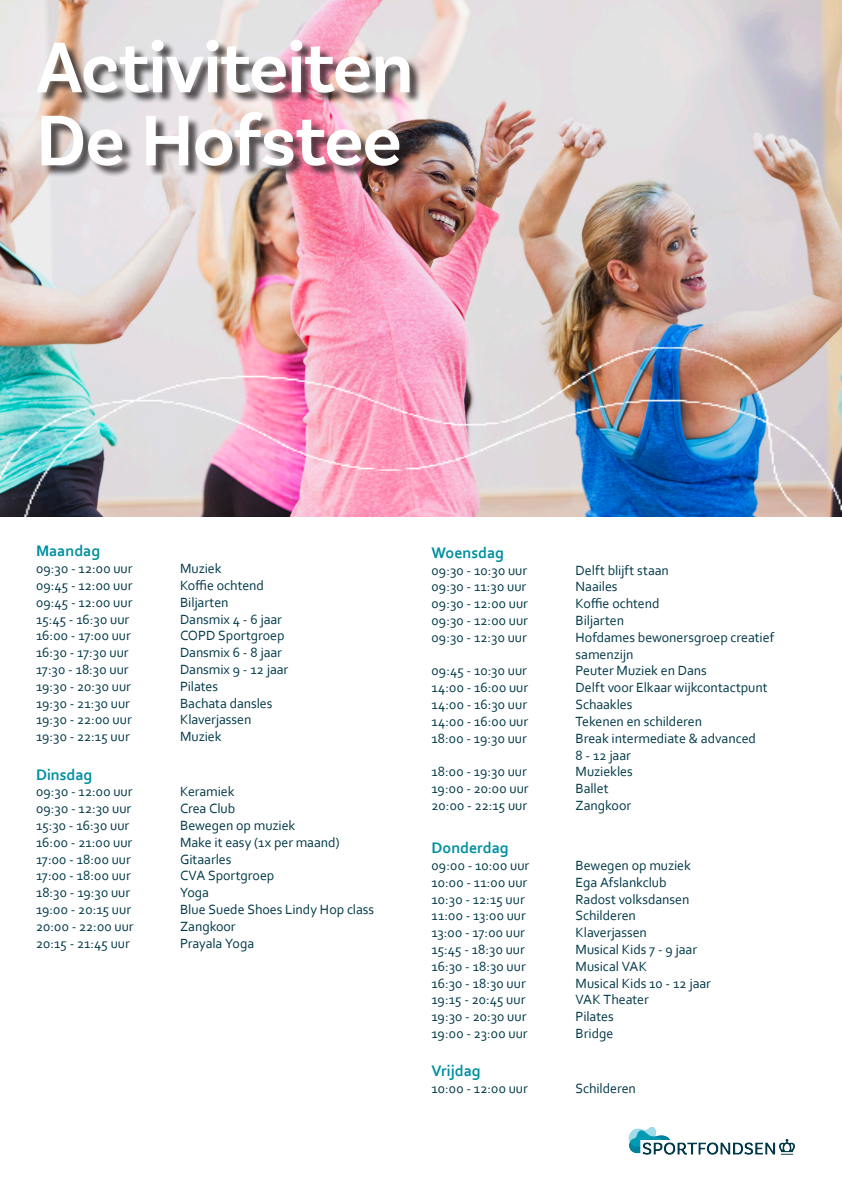
<style>
.page{position:relative;width:842px;height:1191px;background:#fff}
.page>*{position:absolute;margin:0;border:0;box-sizing:border-box;transform-origin:0 0}
.t1{font:600 75px/73px "Basic Sans";letter-spacing:-.02em;color:#fff}
.t2{font:700 16px "Corbel";letter-spacing:-.005em;color:#0090a0}
.t3{font:14px/16.8px "Corbel";letter-spacing:-.005em;color:#003948}
.t4{font:14px "Corbel";letter-spacing:.015em;color:#003948}
</style>
<div class="page">
<img style="left:0;top:0;width:842px;height:322px">
<div style="left:39px;top:42px;width:383px;height:136px;background:#231f20;opacity:.75"></div>
<img style="left:628px;top:1127px;width:167px;height:28px">
<img style="left:0;top:322px;width:842px;height:194px">
<p class="t1" style="left:36px;top:31px;width:379px">Activiteiten<br>De Hofstee</p>
<p class="t2" style="left:36px;top:541px;width:66px">Maandag</p>
<p class="t4" style="left:36px;top:560px;width:98px">09:30 - 12:00 uur</p>
<p class="t3" style="left:180px;top:560px;width:43px">Muziek</p>
<p class="t3" style="left:36px;top:576px;width:98px">09:45 - 12:00 uur</p>
<p class="t3" style="left:180px;top:576px;width:86px">Koffie ochtend</p>
<p class="t3" style="left:36px;top:593px;width:98px">09:45 - 12:00 uur</p>
<p class="t3" style="left:180px;top:593px;width:50px">Biljarten</p>
<p class="t3" style="left:36px;top:610px;width:95px">15:45 - 16:30 uur</p>
<p class="t3" style="left:180px;top:610px;width:103px">Dansmix 4 - 6 jaar</p>
<p class="t3" style="left:36px;top:627px;width:96px">16:00 - 17:00 uur</p>
<p class="t3" style="left:180px;top:627px;width:106px">COPD Sportgroep</p>
<p class="t3" style="left:36px;top:644px;width:94px">16:30 - 17:30 uur</p>
<p class="t3" style="left:180px;top:644px;width:103px">Dansmix 6 - 8 jaar</p>
<p class="t3" style="left:36px;top:660px;width:94px">17:30 - 18:30 uur</p>
<p class="t3" style="left:180px;top:660px;width:110px">Dansmix 9 - 12 jaar</p>
<p class="t3" style="left:36px;top:677px;width:96px">19:30 - 20:30 uur</p>
<p class="t3" style="left:180px;top:677px;width:40px">Pilates</p>
<p class="t3" style="left:36px;top:694px;width:95px">19:30 - 21:30 uur</p>
<p class="t3" style="left:180px;top:694px;width:94px">Bachata dansles</p>
<p class="t3" style="left:36px;top:711px;width:97px">19:30 - 22:00 uur</p>
<p class="t3" style="left:180px;top:711px;width:73px">Klaverjassen</p>
<p class="t3" style="left:36px;top:728px;width:95px">19:30 - 22:15 uur</p>
<p class="t3" style="left:180px;top:728px;width:43px">Muziek</p>
<p class="t2" style="left:36px;top:764px;width:58px">Dinsdag</p>
<p class="t4" style="left:36px;top:783px;width:98px">09:30 - 12:00 uur</p>
<p class="t3" style="left:180px;top:783px;width:56px">Keramiek</p>
<p class="t4" style="left:36px;top:800px;width:97px">09:30 - 12:30 uur</p>
<p class="t3" style="left:180px;top:800px;width:57px">Crea Club</p>
<p class="t3" style="left:36px;top:816px;width:95px">15:30 - 16:30 uur</p>
<p class="t3" style="left:180px;top:816px;width:117px">Bewegen op muziek</p>
<p class="t3" style="left:36px;top:833px;width:98px">16:00 - 21:00 uur</p>
<p class="t3" style="left:180px;top:833px;width:161px">Make it easy (1x per maand)</p>
<p class="t3" style="left:36px;top:850px;width:96px">17:00 - 18:00 uur</p>
<p class="t3" style="left:180px;top:850px;width:53px">Gitaarles</p>
<p class="t3" style="left:36px;top:867px;width:96px">17:00 - 18:00 uur</p>
<p class="t3" style="left:180px;top:867px;width:96px">CVA Sportgroep</p>
<p class="t3" style="left:36px;top:884px;width:96px">18:30 - 19:30 uur</p>
<p class="t3" style="left:180px;top:884px;width:30px">Yoga</p>
<p class="t3" style="left:36px;top:900px;width:97px">19:00 - 20:15 uur</p>
<p class="t3" style="left:180px;top:900px;width:196px">Blue Suede Shoes Lindy Hop class</p>
<p class="t3" style="left:36px;top:917px;width:99px">20:00 - 22:00 uur</p>
<p class="t3" style="left:180px;top:917px;width:57px">Zangkoor</p>
<p class="t3" style="left:36px;top:934px;width:95px">20:15 - 21:45 uur</p>
<p class="t3" style="left:180px;top:934px;width:76px">Prayala Yoga</p>
<p class="t2" style="left:431px;top:542px;width:74px">Woensdag</p>
<p class="t3" style="left:431px;top:561px;width:97px">09:30 - 10:30 uur</p>
<p class="t3" style="left:575px;top:561px;width:95px">Delft blijft staan</p>
<p class="t4" style="left:431px;top:578px;width:96px">09:30 - 11:30 uur</p>
<p class="t3" style="left:575px;top:578px;width:43px">Naailes</p>
<p class="t4" style="left:431px;top:595px;width:98px">09:30 - 12:00 uur</p>
<p class="t3" style="left:575px;top:595px;width:86px">Koffie ochtend</p>
<p class="t4" style="left:431px;top:612px;width:98px">09:30 - 12:00 uur</p>
<p class="t3" style="left:575px;top:611px;width:50px">Biljarten</p>
<p class="t4" style="left:431px;top:628px;width:97px">09:30 - 12:30 uur</p>
<p class="t3" style="left:575px;top:628px;width:200px">Hofdames bewonersgroep creatief samenzijn</p>
<p class="t3" style="left:431px;top:662px;width:97px">09:45 - 10:30 uur</p>
<p class="t3" style="left:575px;top:662px;width:133px">Peuter Muziek en Dans</p>
<p class="t3" style="left:431px;top:679px;width:98px">14:00 - 16:00 uur</p>
<p class="t3" style="left:575px;top:679px;width:194px">Delft voor Elkaar wijkcontactpunt</p>
<p class="t3" style="left:431px;top:695px;width:97px">14:00 - 16:30 uur</p>
<p class="t3" style="left:575px;top:695px;width:58px">Schaakles</p>
<p class="t3" style="left:431px;top:712px;width:98px">14:00 - 16:00 uur</p>
<p class="t3" style="left:575px;top:712px;width:128px">Tekenen en schilderen</p>
<p class="t3" style="left:431px;top:729px;width:97px">18:00 - 19:30 uur</p>
<p class="t3" style="left:575px;top:729px;width:182px">Break intermediate &amp; advanced<br>8 - 12 jaar</p>
<p class="t3" style="left:431px;top:763px;width:97px">18:00 - 19:30 uur</p>
<p class="t3" style="left:575px;top:763px;width:59px">Muziekles</p>
<p class="t3" style="left:431px;top:779px;width:99px">19:00 - 20:00 uur</p>
<p class="t3" style="left:575px;top:779px;width:35px">Ballet</p>
<p class="t3" style="left:431px;top:796px;width:97px">20:00 - 22:15 uur</p>
<p class="t3" style="left:575px;top:796px;width:57px">Zangkoor</p>
<p class="t2" style="left:431px;top:838px;width:79px">Donderdag</p>
<p class="t4" style="left:431px;top:856px;width:99px">09:00 - 10:00 uur</p>
<p class="t3" style="left:575px;top:856px;width:117px">Bewegen op muziek</p>
<p class="t3" style="left:431px;top:873px;width:97px">10:00 - 11:00 uur</p>
<p class="t3" style="left:575px;top:873px;width:92px">Ega Afslankclub</p>
<p class="t3" style="left:431px;top:890px;width:95px">10:30 - 12:15 uur</p>
<p class="t3" style="left:575px;top:890px;width:115px">Radost volksdansen</p>
<p class="t3" style="left:431px;top:907px;width:96px">11:00 - 13:00 uur</p>
<p class="t3" style="left:575px;top:907px;width:62px">Schilderen</p>
<p class="t3" style="left:431px;top:923px;width:95px">13:00 - 17:00 uur</p>
<p class="t3" style="left:575px;top:923px;width:73px">Klaverjassen</p>
<p class="t3" style="left:431px;top:940px;width:95px">15:45 - 18:30 uur</p>
<p class="t3" style="left:575px;top:940px;width:123px">Musical Kids 7 - 9 jaar</p>
<p class="t3" style="left:431px;top:957px;width:96px">16:30 - 18:30 uur</p>
<p class="t3" style="left:575px;top:957px;width:73px">Musical VAK</p>
<p class="t3" style="left:431px;top:974px;width:96px">16:30 - 18:30 uur</p>
<p class="t3" style="left:575px;top:974px;width:137px">Musical Kids 10 - 12 jaar</p>
<p class="t3" style="left:431px;top:991px;width:95px">19:15 - 20:45 uur</p>
<p class="t3" style="left:575px;top:991px;width:75px">VAK Theater</p>
<p class="t3" style="left:431px;top:1007px;width:96px">19:30 - 20:30 uur</p>
<p class="t3" style="left:575px;top:1007px;width:40px">Pilates</p>
<p class="t3" style="left:431px;top:1024px;width:98px">19:00 - 23:00 uur</p>
<p class="t3" style="left:575px;top:1024px;width:40px">Bridge</p>
<p class="t2" style="left:431px;top:1061px;width:51px">Vrijdag</p>
<p class="t3" style="left:431px;top:1079px;width:98px">10:00 - 12:00 uur</p>
<p class="t3" style="left:575px;top:1079px;width:62px">Schilderen</p>
</div>
